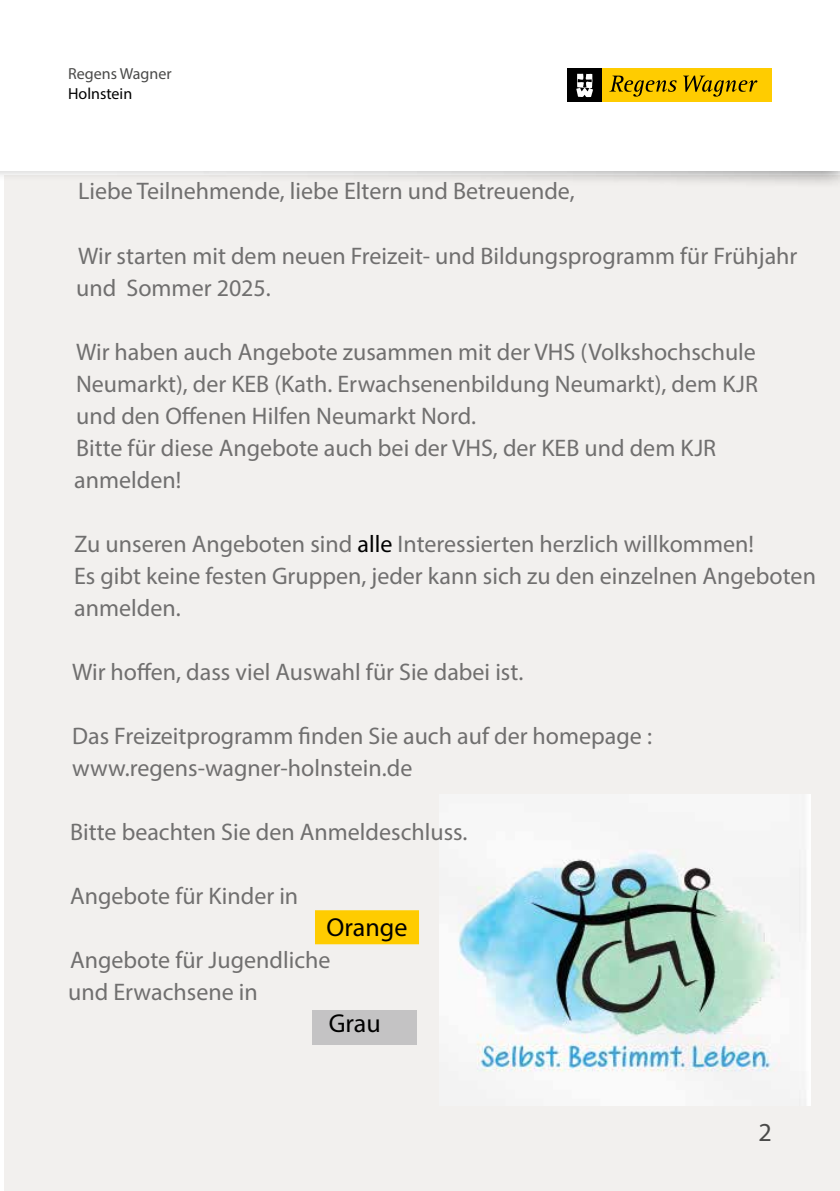
<style>
.page{position:relative;width:840px;height:1191px;background:#fff}
.page>*{position:absolute;margin:0;border:0;box-sizing:border-box;transform-origin:0 0}
.t1{font:26px "Myriad Pro";color:#000}
.t2{font:26px "Myriad Pro";color:#4a4a49}
.t3{font:24px/32px "Myriad Pro";color:#706f6f}
.t4{font:16px "Myriad Pro";color:#4a4a49}
.t5{font:16px "Myriad Pro";color:#000}
.s1{color:#000}
</style>
<div class="page">
<div style="left:4px;top:176px;width:835px;height:1015px;background:#f2f0ee"></div>
<img style="left:439px;top:794px;width:371px;height:311px">
<div style="left:0;top:0;width:839px;height:189px;background:#000;opacity:.7"></div>
<div style="left:0;top:0;width:839px;height:170px;background:#fff"></div>
<div style="left:316px;top:911px;width:102px;height:32px;background:#fc0"></div>
<div style="left:315px;top:910px;width:104px;height:34px;border:2px solid #fc0"></div>
<div style="left:312px;top:1010px;width:104px;height:35px;background:#c4c3c4"></div>
<div style="left:601px;top:68px;width:170px;height:34px;background:#fc0"></div>
<svg style="left:609px;top:76px;width:67px;height:21px"></svg>
<svg style="left:683px;top:76px;width:74px;height:21px"></svg>
<div style="left:567px;top:68px;width:34px;height:34px;background:#000"></div>
<svg style="left:576px;top:74px;width:16px;height:23px"></svg>
<p class="t4" style="left:68px;top:64px;width:105px">Regens Wagner</p>
<p class="t5" style="left:68px;top:84px;width:66px">Holnstein</p>
<p class="t3" style="left:78px;top:175px;width:498px">Liebe Teilnehmende, liebe Eltern und Betreuende,</p>
<p class="t3" style="left:76px;top:239px;width:722px">Wir starten mit dem neuen Freizeit- und Bildungsprogramm für Frühjahr und Sommer 2025.</p>
<p class="t3" style="left:74px;top:335px;width:685px">Wir haben auch Angebote zusammen mit der VHS (Volkshochschule Neumarkt), der KEB (Kath. Erwachsenenbildung Neumarkt), dem KJR und den Offenen Hilfen Neumarkt Nord.<br>Bitte für diese Angebote auch bei der VHS, der KEB und dem KJR anmelden!</p>
<p class="t3" style="left:74px;top:527px;width:743px">Zu unseren Angeboten sind <span class="s1">alle</span> Interessierten herzlich willkommen!<br>Es gibt keine festen Gruppen, jeder kann sich zu den einzelnen Angeboten anmelden.</p>
<p class="t3" style="left:72px;top:655px;width:452px">Wir hoffen, dass viel Auswahl für Sie dabei ist.</p>
<p class="t3" style="left:72px;top:719px;width:581px">Das Freizeitprogramm finden Sie auch auf der homepage : www.regens-wagner-holnstein.de</p>
<p class="t3" style="left:70px;top:815px;width:398px">Bitte beachten Sie den Anmeldeschluss.</p>
<p class="t3" style="left:70px;top:879px;width:229px">Angebote für Kinder in</p>
<p class="t1" style="left:326px;top:911px;width:82px">Orange</p>
<p class="t3" style="left:68px;top:943px;width:264px">Angebote für Jugendliche und Erwachsene in</p>
<p class="t1" style="left:328px;top:1007px;width:54px">Grau</p>
<p class="t2" style="left:758px;top:1116px;width:15px">2</p>
</div>
